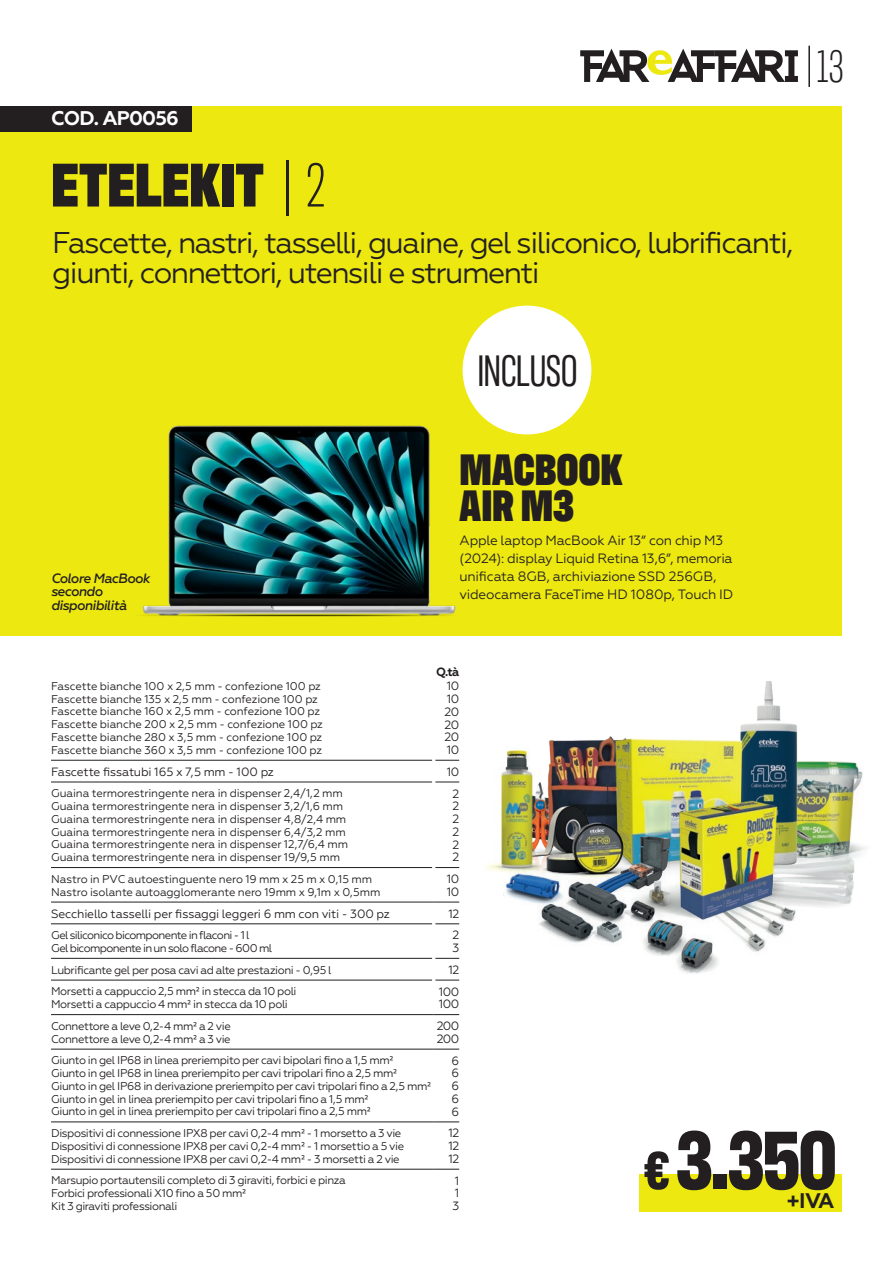
<style>
.page{position:relative;width:893px;height:1263px;background:#fff}
.page>*{position:absolute;margin:0;border:0;box-sizing:border-box;transform-origin:0 0}
.t1{font:700 84.3px "Antarctican Headline";color:#231f20}
.t2{font:900 63px "Antarctican Headline";letter-spacing:-.005em;color:#231f20}
.t3{font:300 46.35px "Antarctican Headline";color:#231f20}
.t4{font:900 45px/36px "Antarctican Headline";color:#231f20}
.t5{font:45px "Antarctican Headline";letter-spacing:-.02em;color:#231f20}
.t6{font:30px/30px "Geometria";letter-spacing:-.05em;color:#231f20}
.t7{font:700 21.15px "Geometria";color:#231f20}
.t8{font:700 19.8px "Geometria";letter-spacing:-.04em;color:#fff}
.t9{font:13.5px/18px "Geometria";letter-spacing:-.015em;color:#231f20}
.t10{font:italic 500 13.5px/13.5px "Geometria";letter-spacing:-.04em;color:#231f20}
.t11{font:12px "Geometria";letter-spacing:-.02em;color:#231f20}
.t12{font:700 12px "Geometria";color:#231f20}
.t13{font:11.25px "Geometria";letter-spacing:-.03em;color:#231f20}
.t14{font:11.25px "Geometria";letter-spacing:-.01em;color:#231f20}
.t15{font:11.25px "Geometria";letter-spacing:-.06em;color:#231f20}
.t16{font:11.25px "Geometria";letter-spacing:-.055em;color:#231f20}
.s1{font-weight:300}
.s2{font-size:54.3px}
</style>
<div class="page">
<div style="left:0;top:106px;width:842px;height:529px;background:#ece810"></div>
<hr style="left:808px;top:46px;width:2px;height:41px;background:#231f20">
<svg style="left:580px;top:49px;width:218px;height:33px"></svg>
<div style="left:639px;top:1174px;width:203px;height:38px;background:#ece810"></div>
<div style="left:0;top:106px;width:191px;height:26px;background:#231f20"></div>
<img style="left:143px;top:425px;width:313px;height:192px">
<div style="left:461px;top:304px;width:132px;height:132px;background:#fff;border-radius:50%"></div>
<div style="left:460px;top:303px;width:134px;height:134px;border:3px solid #ece810;border-radius:50%"></div>
<hr style="left:51px;top:760px;width:381px;height:1px;background:#231f20">
<hr style="left:51px;top:782px;width:381px;height:1px;background:#231f20">
<hr style="left:51px;top:867px;width:381px;height:1px;background:#231f20">
<hr style="left:51px;top:923px;width:381px;height:1px;background:#231f20">
<hr style="left:51px;top:958px;width:381px;height:1px;background:#231f20">
<hr style="left:51px;top:980px;width:381px;height:1px;background:#231f20">
<hr style="left:51px;top:1014px;width:383px;height:1px;background:#231f20">
<hr style="left:51px;top:1049px;width:383px;height:1px;background:#231f20">
<hr style="left:51px;top:1121px;width:383px;height:1px;background:#231f20">
<hr style="left:51px;top:1169px;width:383px;height:1px;background:#231f20">
<hr style="left:51px;top:902px;width:383px;height:1px;background:#231f20">
<svg style="left:432px;top:759px;width:27px;height:411px"></svg>
<img style="left:810px;top:761px;width:56px;height:109px">
<img style="left:740px;top:681px;width:70px;height:172px">
<svg style="left:814px;top:905px;width:26px;height:2px"></svg>
<img style="left:784px;top:853px;width:70px;height:52px">
<img style="left:731px;top:898px;width:83px;height:54px">
<img style="left:549px;top:740px;width:43px;height:61px">
<img style="left:592px;top:732px;width:172px;height:102px">
<img style="left:553px;top:801px;width:57px;height:21px">
<img style="left:553px;top:822px;width:85px;height:48px">
<img style="left:566px;top:870px;width:76px;height:53px">
<img style="left:539px;top:890px;width:91px;height:53px">
<img style="left:725px;top:925px;width:59px;height:5px">
<img style="left:642px;top:790px;width:142px;height:135px">
<img style="left:620px;top:857px;width:79px;height:63px">
<img style="left:505px;top:870px;width:61px;height:38px">
<img style="left:485px;top:747px;width:68px;height:131px">
<img style="left:642px;top:911px;width:51px;height:45px">
<img style="left:669px;top:935px;width:50px;height:39px">
<h3 class="t8" style="left:51px;top:107px;width:129px">COD. AP0056</h3>
<h2 class="t2" style="left:51px;top:139px;width:276px">ETELEKIT<span class="s1">| 2</span></h2>
<h3 class="t6" style="left:52px;top:227px;width:743px">Fascette, nastri, tasselli, guaine, gel siliconico, lubrificanti, giunti, connettori, utensili e strumenti</h3>
<h3 class="t3" style="left:817px;top:35px;width:28px">13</h3>
<h3 class="t5" style="left:477px;top:340px;width:103px">INCLUSO</h3>
<p class="t10" style="left:51px;top:571px;width:101px">Colore MacBook secondo disponibilità</p>
<h3 class="t4" style="left:460px;top:448px;width:165px">MACBOOK<br>AIR M3</h3>
<p class="t9" style="left:460px;top:531px;width:275px">Apple laptop MacBook Air 13” con chip M3 (2024): display Liquid Retina 13,6”, memoria unificata 8GB, archiviazione SSD 256GB, videocamera FaceTime HD 1080p, Touch ID</p>
<p class="t12" style="left:436px;top:665px;width:25px">Q.tà</p>
<p class="t13" style="left:51px;top:679px;width:271px">Fascette bianche 100 x 2,5 mm - confezione 100 pz</p>
<p class="t11" style="left:447px;top:679px;width:14px">10</p>
<p class="t13" style="left:51px;top:692px;width:268px">Fascette bianche 135 x 2,5 mm - confezione 100 pz</p>
<p class="t11" style="left:447px;top:692px;width:14px">10</p>
<p class="t13" style="left:51px;top:705px;width:270px">Fascette bianche 160 x 2,5 mm - confezione 100 pz</p>
<p class="t11" style="left:445px;top:705px;width:16px">20</p>
<p class="t13" style="left:51px;top:718px;width:273px">Fascette bianche 200 x 2,5 mm - confezione 100 pz</p>
<p class="t11" style="left:445px;top:717px;width:16px">20</p>
<p class="t13" style="left:51px;top:730px;width:273px">Fascette bianche 280 x 3,5 mm - confezione 100 pz</p>
<p class="t11" style="left:445px;top:730px;width:16px">20</p>
<p class="t13" style="left:51px;top:743px;width:273px">Fascette bianche 360 x 3,5 mm - confezione 100 pz</p>
<p class="t11" style="left:447px;top:743px;width:14px">10</p>
<p class="t11" style="left:51px;top:765px;width:224px">Fascette fissatubi 165 x 7,5 mm - 100 pz</p>
<p class="t11" style="left:447px;top:765px;width:14px">10</p>
<p class="t14" style="left:51px;top:787px;width:293px">Guaina termorestringente nera in dispenser 2,4/1,2 mm</p>
<p class="t11" style="left:452px;top:786px;width:8px">2</p>
<p class="t14" style="left:51px;top:799px;width:294px">Guaina termorestringente nera in dispenser 3,2/1,6 mm</p>
<p class="t11" style="left:452px;top:799px;width:8px">2</p>
<p class="t14" style="left:51px;top:812px;width:297px">Guaina termorestringente nera in dispenser 4,8/2,4 mm</p>
<p class="t11" style="left:452px;top:812px;width:8px">2</p>
<p class="t14" style="left:51px;top:825px;width:296px">Guaina termorestringente nera in dispenser 6,4/3,2 mm</p>
<p class="t11" style="left:452px;top:825px;width:8px">2</p>
<p class="t14" style="left:51px;top:838px;width:298px">Guaina termorestringente nera in dispenser 12,7/6,4 mm</p>
<p class="t11" style="left:452px;top:837px;width:8px">2</p>
<p class="t14" style="left:51px;top:851px;width:290px">Guaina termorestringente nera in dispenser 19/9,5 mm</p>
<p class="t11" style="left:452px;top:850px;width:8px">2</p>
<p class="t14" style="left:51px;top:872px;width:323px">Nastro in PVC autoestinguente nero 19 mm x 25 m x 0,15 mm</p>
<p class="t11" style="left:447px;top:872px;width:14px">10</p>
<p class="t14" style="left:51px;top:885px;width:331px">Nastro isolante autoagglomerante nero 19mm x 9,1m x 0,5mm</p>
<p class="t11" style="left:447px;top:885px;width:14px">10</p>
<p class="t11" style="left:51px;top:906px;width:340px">Secchiello tasselli per fissaggi leggeri 6 mm con viti - 300 pz</p>
<p class="t11" style="left:448px;top:906px;width:12px">12</p>
<p class="t15" style="left:51px;top:929px;width:200px">Gel siliconico bicomponente in flaconi - 1 l</p>
<p class="t11" style="left:452px;top:928px;width:8px">2</p>
<p class="t16" style="left:51px;top:941px;width:223px">Gel bicomponente in un solo flacone - 600 ml</p>
<p class="t11" style="left:452px;top:941px;width:8px">3</p>
<p class="t13" style="left:51px;top:963px;width:282px">Lubrificante gel per posa cavi ad alte prestazioni - 0,95 l</p>
<p class="t11" style="left:448px;top:963px;width:12px">12</p>
<p class="t13" style="left:51px;top:985px;width:247px">Morsetti a cappuccio 2,5 mm² in stecca da 10 poli</p>
<p class="t11" style="left:439px;top:984px;width:22px">100</p>
<p class="t13" style="left:51px;top:998px;width:238px">Morsetti a cappuccio 4 mm² in stecca da 10 poli</p>
<p class="t11" style="left:439px;top:997px;width:22px">100</p>
<p class="t13" style="left:51px;top:1019px;width:181px">Connettore a leve 0,2- 4 mm² a 2 vie</p>
<p class="t11" style="left:437px;top:1019px;width:24px">200</p>
<p class="t13" style="left:51px;top:1032px;width:181px">Connettore a leve 0,2- 4 mm² a 3 vie</p>
<p class="t11" style="left:437px;top:1032px;width:24px">200</p>
<p class="t13" style="left:51px;top:1054px;width:344px">Giunto in gel IP68 in linea preriempito per cavi bipolari fino a 1,5 mm²</p>
<p class="t11" style="left:452px;top:1053px;width:9px">6</p>
<p class="t13" style="left:51px;top:1067px;width:348px">Giunto in gel IP68 in linea preriempito per cavi tripolari fino a 2,5 mm²</p>
<p class="t11" style="left:452px;top:1066px;width:9px">6</p>
<p class="t13" style="left:51px;top:1079px;width:382px">Giunto in gel IP68 in derivazione preriempito per cavi tripolari fino a 2,5 mm²</p>
<p class="t11" style="left:452px;top:1079px;width:9px">6</p>
<p class="t13" style="left:51px;top:1092px;width:319px">Giunto in gel in linea preriempito per cavi tripolari fino a 1,5 mm²</p>
<p class="t11" style="left:452px;top:1092px;width:9px">6</p>
<p class="t13" style="left:51px;top:1105px;width:321px">Giunto in gel in linea preriempito per cavi tripolari fino a 2,5 mm²</p>
<p class="t11" style="left:452px;top:1104px;width:9px">6</p>
<p class="t13" style="left:51px;top:1127px;width:352px">Dispositivi di connessione IPX8 per cavi 0,2- 4 mm² - 1 morsetto a 3 vie</p>
<p class="t11" style="left:448px;top:1126px;width:12px">12</p>
<p class="t13" style="left:51px;top:1139px;width:355px">Dispositivi di connessione IPX8 per cavi 0,2- 4 mm² - 1 morsettio a 5 vie</p>
<p class="t11" style="left:448px;top:1139px;width:12px">12</p>
<p class="t13" style="left:51px;top:1152px;width:350px">Dispositivi di connessione IPX8 per cavi 0,2- 4 mm² - 3 morsetti a 2 vie</p>
<p class="t11" style="left:448px;top:1152px;width:12px">12</p>
<p class="t13" style="left:51px;top:1174px;width:296px">Marsupio portautensili completo di 3 giraviti, forbici e pinza</p>
<p class="t11" style="left:455px;top:1173px;width:6px">1</p>
<p class="t13" style="left:51px;top:1187px;width:197px">Forbici professionali X10 fino a 50 mm²</p>
<p class="t11" style="left:455px;top:1186px;width:6px">1</p>
<p class="t13" style="left:51px;top:1199px;width:128px">Kit 3 giraviti professionali</p>
<p class="t11" style="left:452px;top:1199px;width:8px">3</p>
<h1 class="t1" style="left:644px;top:1099px;width:195px"><span class="s2">€</span> 3.350</h1>
<h3 class="t7" style="left:786px;top:1188px;width:49px">+IVA</h3>
</div>
